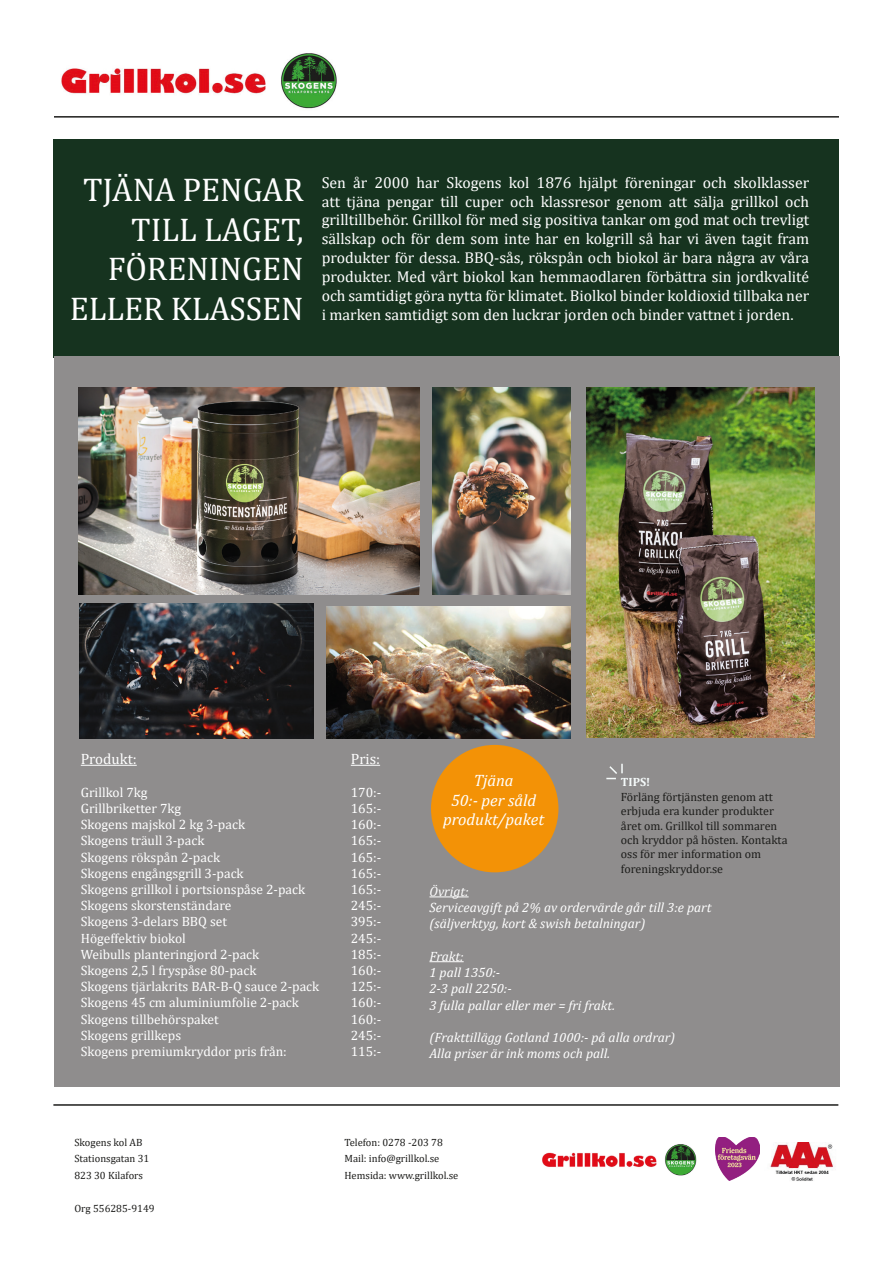
<style>
.page{position:relative;width:893px;height:1263px;background:#fff}
.page>*{position:absolute;margin:0;border:0;box-sizing:border-box;transform-origin:0 0}
.t1{font:33px/39.6px "Cambria Math";color:#fff;text-align:right}
.t2{font:italic 16.5px/19.8px "Cambria";color:#fff;text-align:center}
.t3{font:15.75px/18.9px "Cambria Math";color:#fff;text-align:justify}
.t4{font:15px "Cambria";color:#fff}
.t5{font:13.5px "Cambria Math";color:#fff}
.t6{font:italic 13.5px "Cambria";color:#fff}
.t7{font:13.5px "Cambria";color:#fff}
.t8{font:12px/14.4px "Cambria Math";color:#1d1d1b}
.t9{font:700 12px "Cambria";color:#f6fbfb}
.t10{font:10.5px "Cambria Math";color:#1d1d1b}
</style>
<div class="page">
<div style="left:54px;top:139px;width:785px;height:218px;background:#16331f"></div>
<div style="left:54px;top:356px;width:785px;height:731px;background:#8f8d8d"></div>
<hr style="left:81px;top:765px;width:56px;height:1px;background:#fff">
<svg style="left:351px;top:765px;width:29px;height:1px"></svg>
<hr style="left:53px;top:1104px;width:785px;height:2px;background:#1d1d1b">
<img style="left:326px;top:606px;width:244px;height:133px">
<hr style="left:54px;top:116px;width:785px;height:2px;background:#1d1d1b">
<img style="left:61px;top:53px;width:276px;height:56px">
<img style="left:586px;top:388px;width:228px;height:349px">
<svg style="left:606px;top:764px;width:17px;height:15px"></svg>
<img style="left:78px;top:387px;width:341px;height:207px">
<img style="left:80px;top:604px;width:234px;height:135px">
<img style="left:433px;top:388px;width:137px;height:206px">
<div style="left:431px;top:745px;width:127px;height:127px;background:#f39206;border-radius:50%"></div>
<hr style="left:429px;top:896px;width:40px;height:1px;background:#fff">
<hr style="left:429px;top:961px;width:35px;height:1px;background:#fff">
<img style="left:770px;top:1142px;width:66px;height:39px">
<img style="left:715px;top:1137px;width:44px;height:44px">
<img style="left:542px;top:1144px;width:154px;height:32px">
<p class="t1" style="left:70px;top:170px;width:235px">TJÄNA PENGAR<br>TILL LAGET,<br>FÖRENINGEN<br>ELLER KLASSEN</p>
<p class="t3" style="left:322px;top:173px;width:489px">Sen år 2000 har Skogens kol 1876 hjälpt föreningar och skolklasser att tjäna pengar till cuper och klassresor genom att sälja grillkol och grilltillbehör. Grillkol för med sig positiva tankar om god mat och trevligt sällskap och för dem som inte har en kolgrill så har vi även tagit fram produkter för dessa. BBQ-sås, rökspån och biokol är bara några av våra produkter. Med vårt biokol kan hemmaodlaren förbättra sin jordkvalité och samtidigt göra nytta för klimatet. Biolkol binder koldioxid tillbaka ner i marken samtidigt som den luckrar jorden och binder vattnet i jorden.</p>
<p class="t4" style="left:81px;top:750px;width:57px">Produkt:</p>
<p class="t4" style="left:351px;top:750px;width:31px">Pris:</p>
<p class="t5" style="left:81px;top:784px;width:68px">Grillkol 7kg</p>
<p class="t5" style="left:351px;top:784px;width:32px">170:-</p>
<p class="t5" style="left:81px;top:800px;width:102px">Grillbriketter 7kg</p>
<p class="t5" style="left:351px;top:800px;width:32px">165:-</p>
<p class="t5" style="left:81px;top:817px;width:166px">Skogens majskol 2 kg 3-pack</p>
<p class="t5" style="left:351px;top:817px;width:32px">160:-</p>
<p class="t5" style="left:81px;top:833px;width:125px">Skogens träull 3-pack</p>
<p class="t5" style="left:351px;top:833px;width:32px">165:-</p>
<p class="t5" style="left:81px;top:849px;width:141px">Skogens rökspån 2-pack</p>
<p class="t5" style="left:351px;top:849px;width:32px">165:-</p>
<p class="t5" style="left:81px;top:865px;width:164px">Skogens engångsgrill 3-pack</p>
<p class="t5" style="left:351px;top:865px;width:32px">165:-</p>
<p class="t5" style="left:81px;top:881px;width:226px">Skogens grillkol i portsionspåse 2-pack</p>
<p class="t5" style="left:351px;top:881px;width:32px">165:-</p>
<p class="t5" style="left:81px;top:898px;width:152px">Skogens skorstenständare</p>
<p class="t5" style="left:351px;top:898px;width:32px">245:-</p>
<p class="t5" style="left:81px;top:914px;width:148px">Skogens 3-delars BBQ set</p>
<p class="t5" style="left:351px;top:914px;width:32px">395:-</p>
<p class="t5" style="left:81px;top:930px;width:107px">Högeffektiv biokol</p>
<p class="t5" style="left:351px;top:930px;width:32px">245:-</p>
<p class="t5" style="left:81px;top:946px;width:180px">Weibulls planteringjord 2-pack</p>
<p class="t5" style="left:351px;top:946px;width:32px">185:-</p>
<p class="t5" style="left:81px;top:962px;width:177px">Skogens 2,5 l fryspåse 80-pack</p>
<p class="t5" style="left:351px;top:962px;width:32px">160:-</p>
<p class="t7" style="left:81px;top:979px;width:240px">Skogens tjärlakrits BAR-B-Q sauce 2-pack</p>
<p class="t7" style="left:351px;top:979px;width:32px">125:-</p>
<p class="t7" style="left:81px;top:995px;width:220px">Skogens 45 cm aluminiumfolie 2-pack</p>
<p class="t7" style="left:351px;top:995px;width:32px">160:-</p>
<p class="t7" style="left:81px;top:1011px;width:139px">Skogens tillbehörspaket</p>
<p class="t7" style="left:351px;top:1011px;width:32px">160:-</p>
<p class="t7" style="left:81px;top:1027px;width:102px">Skogens grillkeps</p>
<p class="t7" style="left:351px;top:1027px;width:32px">245:-</p>
<p class="t7" style="left:81px;top:1043px;width:208px">Skogens premiumkryddor pris från:</p>
<p class="t7" style="left:351px;top:1043px;width:32px">115:-</p>
<p class="t2" style="left:474px;top:769px;width:41px">Tjäna</p>
<p class="t2" style="left:443px;top:789px;width:103px">50:- per såld produkt/paket</p>
<p class="t9" style="left:621px;top:774px;width:31px">TIPS!</p>
<p class="t8" style="left:621px;top:789px;width:168px">Förläng förtjänsten genom att erbjuda era kunder produkter året om. Grillkol till sommaren och kryddor på hösten. Kontakta oss för mer information om foreningskryddor.se</p>
<p class="t6" style="left:429px;top:882px;width:41px">Övrigt:</p>
<p class="t6" style="left:429px;top:898px;width:283px">Serviceavgift på 2% av ordervärde går till 3:e part</p>
<p class="t6" style="left:429px;top:914px;width:217px">(säljverktyg, kort &amp; swish betalningar)</p>
<p class="t6" style="left:429px;top:947px;width:36px">Frakt:</p>
<p class="t6" style="left:429px;top:963px;width:72px">1 pall 1350:-</p>
<p class="t6" style="left:429px;top:979px;width:84px">2-3 pall 2250:-</p>
<p class="t6" style="left:429px;top:995px;width:187px">3 fulla pallar eller mer = fri frakt.</p>
<p class="t6" style="left:429px;top:1028px;width:247px">(Frakttillägg Gotland 1000:- på alla ordrar)</p>
<p class="t6" style="left:429px;top:1044px;width:182px">Alla priser är ink moms och pall.</p>
<p class="t10" style="left:74px;top:1136px;width:70px">Skogens kol AB</p>
<p class="t10" style="left:344px;top:1136px;width:100px">Telefon: 0278 -203 78</p>
<p class="t10" style="left:74px;top:1152px;width:77px">Stationsgatan 31</p>
<p class="t10" style="left:344px;top:1152px;width:96px">Mail: info@grillkol.se</p>
<p class="t10" style="left:74px;top:1169px;width:70px">823 30 Kilafors</p>
<p class="t10" style="left:344px;top:1169px;width:115px">Hemsida: www.grillkol.se</p>
<p class="t10" style="left:74px;top:1202px;width:82px">Org 556285-9149</p>
</div>
